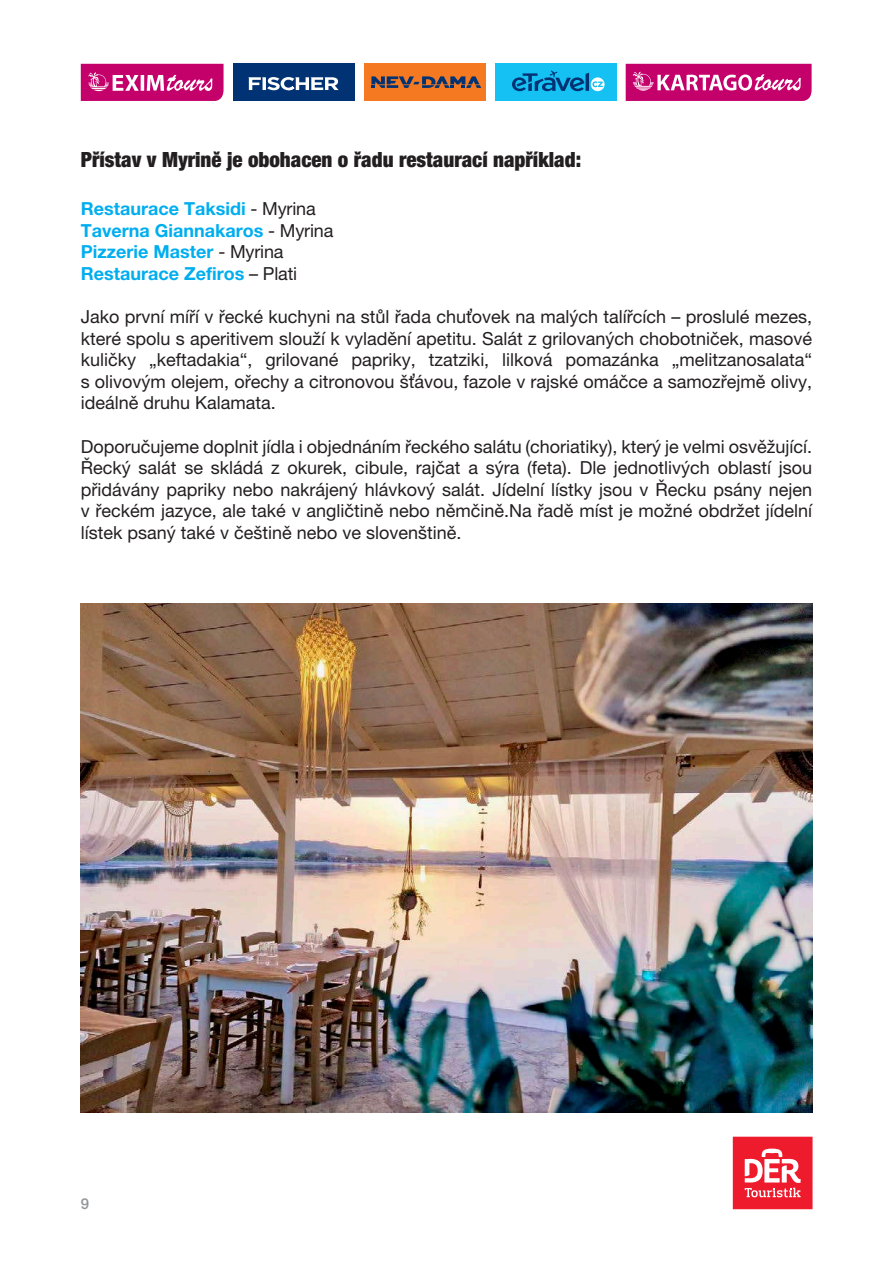
<style>
.page{position:relative;width:893px;height:1263px;background:#fff}
.page>*{position:absolute;margin:0;border:0;box-sizing:border-box;transform-origin:0 0}
.t1{font:900 condensed 21px "Helvetica Neue CE";color:#231f20}
.t2{font:18px/21.6px "Helvetica Neue CE";color:#231f20;text-align:justify}
.t3{font:700 18px/21.6px "Helvetica Neue CE";color:#00aeef}
.t4{font:500 15px "Helvetica Neue CE";color:#939598}
.s1{font-weight:400;color:#231f20}
</style>
<div class="page">
<div style="left:233px;top:64px;width:121px;height:37px;background:#013374"></div>
<svg style="left:248px;top:77px;width:91px;height:13px"></svg>
<div style="left:364px;top:64px;width:121px;height:37px;background:#f47921"></div>
<svg style="left:371px;top:76px;width:110px;height:12px"></svg>
<div style="left:495px;top:64px;width:121px;height:37px;background:#15c0f2"></div>
<svg style="left:512px;top:71px;width:93px;height:20px"></svg>
<svg style="left:81px;top:64px;width:143px;height:37px;background:#cd2b83"></svg>
<svg style="left:626px;top:64px;width:186px;height:37px;background:#ce2c84"></svg>
<div style="left:733px;top:1137px;width:79px;height:72px;background:#ee1b2d"></div>
<svg style="left:745px;top:1148px;width:56px;height:49px"></svg>
<img style="left:81px;top:604px;width:731px;height:508px">
<p class="t1" style="left:81px;top:147px;width:502px">Přístav v Myrině je obohacen o řadu restaurací například:</p>
<p class="t3" style="left:81px;top:198px;width:254px">Restaurace Taksidi <span class="s1">- Myrina<br></span>Taverna Giannakaros <span class="s1">- Myrina<br></span>Pizzerie Master <span class="s1">- Myrina<br></span>Restaurace Zefiros <span class="s1">– Plati</span></p>
<p class="t2" style="left:81px;top:306px;width:733px">Jako první míří v řecké kuchyni na stůl řada chuťovek na malých talířcích – proslulé mezes, které spolu s aperitivem slouží k vyladění apetitu. Salát z grilovaných chobotniček, masové kuličky „keftadakia“, grilované papriky, tzatziki, lilková pomazánka „melitzanosalata“ s olivovým olejem, ořechy a citronovou šťávou, fazole v rajské omáčce a samozřejmě olivy, ideálně druhu Kalamata.</p>
<p class="t2" style="left:81px;top:435px;width:733px">Doporučujeme doplnit jídla i objednáním řeckého salátu (choriatiky), který je velmi osvěžující.<br>Řecký salát se skládá z okurek, cibule, rajčat a sýra (feta). Dle jednotlivých oblastí jsou přidávány papriky nebo nakrájený hlávkový salát. Jídelní lístky jsou v Řecku psány nejen v řeckém jazyce, ale také v angličtině nebo němčině.Na řadě míst je možné obdržet jídelní lístek psaný také v češtině nebo ve slovenštině.</p>
<p class="t4" style="left:81px;top:1194px;width:10px">9</p>
</div>
